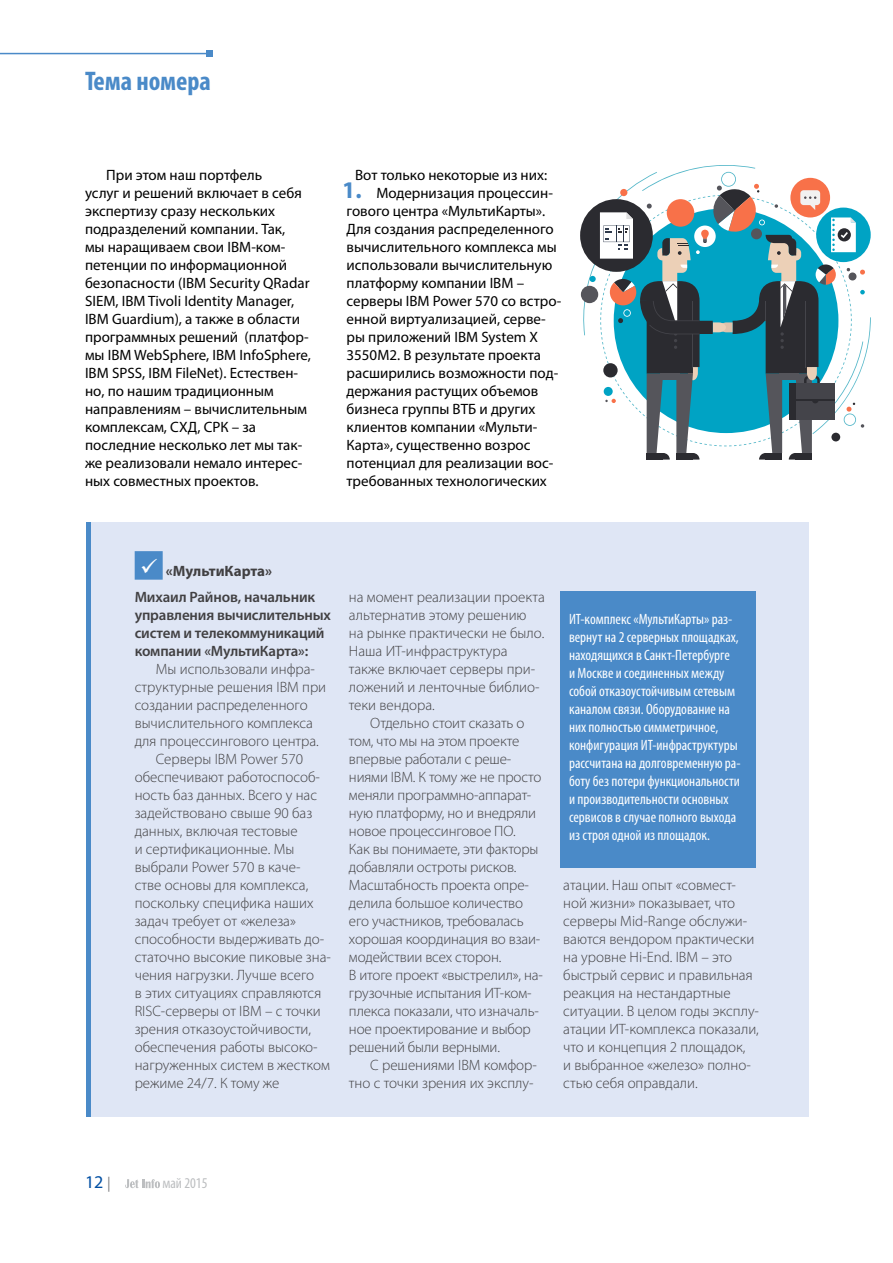
<style>
.page{position:relative;width:893px;height:1263px;background:#fff}
.page>*{position:absolute;margin:0;border:0;box-sizing:border-box;transform-origin:0 0}
.t1{font:700 condensed 27px "Myriad Pro";color:#4a8ac8}
.t2{font:18px "Myriad Pro";color:#004fa3}
.t3{font:300 15px/18px "Myriad Pro";color:#414042}
.t4{font:15px/18px "Myriad Pro";color:#000}
.t5{font:condensed 15px/18px "Myriad Pro";color:#fff}
.t6{font:600 15px/18px "Myriad Pro";letter-spacing:-.01em;color:#414042}
.t7{font:condensed 15px "Myriad Pro";color:#bcbec0}
.s1{font-weight:700;font-size:24px;color:#4a8ac8}
.s2{color:#fff}
.s3{font-weight:700}
.s4{font-size:15px;color:#808285}
</style>
<div class="page">
<svg style="left:125px;top:1179px;width:35px;height:9px"></svg>
<hr style="left:0;top:53px;width:210px;height:1px;background:#4a8ac8">
<svg style="left:207px;top:51px;width:6px;height:6px"></svg>
<div style="left:86px;top:522px;width:723px;height:594px;background:#dfe6f5"></div>
<hr style="left:86px;top:522px;width:4px;height:594px;background:#4a8ac8">
<div style="left:135px;top:551px;width:28px;height:29px;background:#4a8ac8"></div>
<div style="left:560px;top:591px;width:195px;height:276px;background:#4a8ac8"></div>
<svg style="left:581px;top:165px;width:290px;height:295px"></svg>
<div style="left:667px;top:199px;width:27px;height:28px;background:#f87149;border-radius:50%"></div>
<h1 class="t1" style="left:85px;top:64px;width:127px">Тема номера</h1>
<p class="t4" style="left:85px;top:166px;width:227px;text-indent:21px">При этом наш портфель<br>услуг и решений включает в себя экспертизу сразу нескольких подразделений компании. Так,<br>мы наращиваем свои IBM-ком&shy;петенции по информационной безопасности (IBM Security QRadar<br>SIEM, IBM Tivoli Identity Manager,<br>IBM Guardium), а также в области программных решений (платфор&shy;мы IBM WebSphere, IBM InfoSphere,<br>IBM SPSS, IBM FileNet). Естествен&shy;но, по нашим традиционным направлениям – вычислительным комплексам, СХД, СРК – за последние несколько лет мы так&shy;же реализовали немало интерес&shy;ных совместных проектов.</p>
<p class="t4" style="left:355px;top:166px;width:194px">Вот только некоторые из них:</p>
<p class="t4" style="left:342px;top:184px;width:220px"><span class="s1">1.</span> Модернизация процессин&shy;гового центра «МультиКарты».<br>Для создания распределенного вычислительного комплекса мы использовали вычислительную платформу компании IBM – серверы IBM Power 570 со встро&shy;енной виртуализацией, серве&shy;ры приложений IBM System X<br>3550M2. В результате проекта расширились возможности под&shy;держания растущих объемов бизнеса группы ВТБ и других клиентов компании «Мульти-<br>Карта», существенно возрос потенциал для реализации вос&shy;требованных технологических</p>
<p class="t6" style="left:135px;top:557px;width:182px;line-height:26.5px;text-indent:6px"><span class="s2">✓</span> <span class="s3">«МультиКарта»<br></span>Михаил Райнов, начальник</p>
<p class="t6" style="left:135px;top:606px;width:198px">управления вычислительных систем и телекоммуникаций компании «МультиКарта»:</p>
<p class="t3" style="left:156px;top:660px;width:161px">Мы использовали инфра-</p>
<p class="t3" style="left:135px;top:678px;width:193px">структурные решения IBM при</p>
<p class="t3" style="left:135px;top:696px;width:174px">создании распределенного</p>
<p class="t3" style="left:135px;top:714px;width:180px">вычислительного комплекса</p>
<p class="t3" style="left:135px;top:732px;width:186px">для процессингового центра.</p>
<p class="t3" style="left:156px;top:750px;width:149px">Серверы IBM Power 570</p>
<p class="t3" style="left:135px;top:768px;width:187px">обеспечивают работоспособ-</p>
<p class="t3" style="left:135px;top:786px;width:184px">ность баз данных. Всего у нас</p>
<p class="t3" style="left:135px;top:804px;width:179px">задействовано свыше 90 баз</p>
<p class="t3" style="left:135px;top:822px;width:165px">данных, включая тестовые</p>
<p class="t3" style="left:135px;top:840px;width:161px">и сертификационные. Мы</p>
<p class="t3" style="left:135px;top:858px;width:167px">выбрали Power 570 в каче-</p>
<p class="t3" style="left:135px;top:876px;width:175px">стве основы для комплекса,</p>
<p class="t3" style="left:135px;top:894px;width:180px">поскольку специфика наших</p>
<p class="t3" style="left:135px;top:912px;width:163px">задач требует от «железа»</p>
<p class="t3" style="left:135px;top:930px;width:191px">способности выдерживать до-</p>
<p class="t3" style="left:135px;top:948px;width:198px">статочно высокие пиковые зна-</p>
<p class="t3" style="left:135px;top:966px;width:181px">чения нагрузки. Лучше всего</p>
<p class="t3" style="left:135px;top:984px;width:188px">в этих ситуациях справляются</p>
<p class="t3" style="left:135px;top:1002px;width:188px">RISC-серверы от IBM – с точки</p>
<p class="t3" style="left:135px;top:1020px;width:178px">зрения отказоустойчивости,</p>
<p class="t3" style="left:135px;top:1038px;width:185px">обеспечения работы высоко-</p>
<p class="t3" style="left:135px;top:1056px;width:197px">нагруженных систем в жестком</p>
<p class="t3" style="left:135px;top:1074px;width:146px">режиме 24/7. К тому же</p>
<p class="t3" style="left:349px;top:588px;width:197px">на момент реализации проекта альтернатив этому решению на рынке практически не было.<br>Н аша ИТ-инфраструктура также включает серверы при&shy;ложений и ленточные библио&shy;теки вендора.</p>
<p class="t3" style="left:349px;top:714px;width:196px;text-indent:21px">Отдельно стоит сказать о том, что мы на этом проекте впервые работали с реше&shy;ниями IBM. К тому же не просто меняли программно-аппарат&shy;ную платформу, но и внедряли новое процессинговое ПО.<br>Как вы понимаете, эти факторы добавляли остроты рисков.<br>Масштабность проекта опре&shy;делила большое количество его участников, требовалась хорошая координация во взаи&shy;модействии всех сторон.<br>В итоге проект «выстрелил», на&shy;грузочные испытания ИТ-ком&shy;плекса показали, что изначаль&shy;ное проектирование и выбор решений были верными.</p>
<p class="t3" style="left:349px;top:1056px;width:189px;text-align:right">C решениями IBM комфор&shy;тно с точки зрения их эксплу-</p>
<p class="t5" style="left:569px;top:610px;width:173px">ИТ-комплекс «МультиКарты» раз&shy;вернут на 2 серверных площадках, находящихся в Санкт-Петербурге<br>и Москве и соединенных между собой отказоустойчивым сетевым каналом связи. Оборудование на них полностью симметричное, конфигурация ИТ-инфраструктуры рассчитана на долговременную ра&shy;боту без потери функциональности и производительности основных сервисов в случае полного выхода из строя одной из площадок.</p>
<p class="t3" style="left:563px;top:876px;width:197px">атации. Н аш опыт «совмест&shy;ной жизни» показывает, что серверы Mid-Range обслужи&shy;ваются вендором практически на уровне Hi-End. IBM – это быстрый сервис и правильная реакция на нестандартные ситуации. В целом годы эксплу&shy;атации ИТ-комплекса показали, что и концепция 2 площадок,<br>и выбранное «железо» полно&shy;стью себя оправдали.</p>
<p class="t2" style="left:85px;top:1171px;width:27px">12 <span class="s4">|</span></p>
<p class="t7" style="left:162px;top:1174px;width:47px">май 2015</p>
</div>
